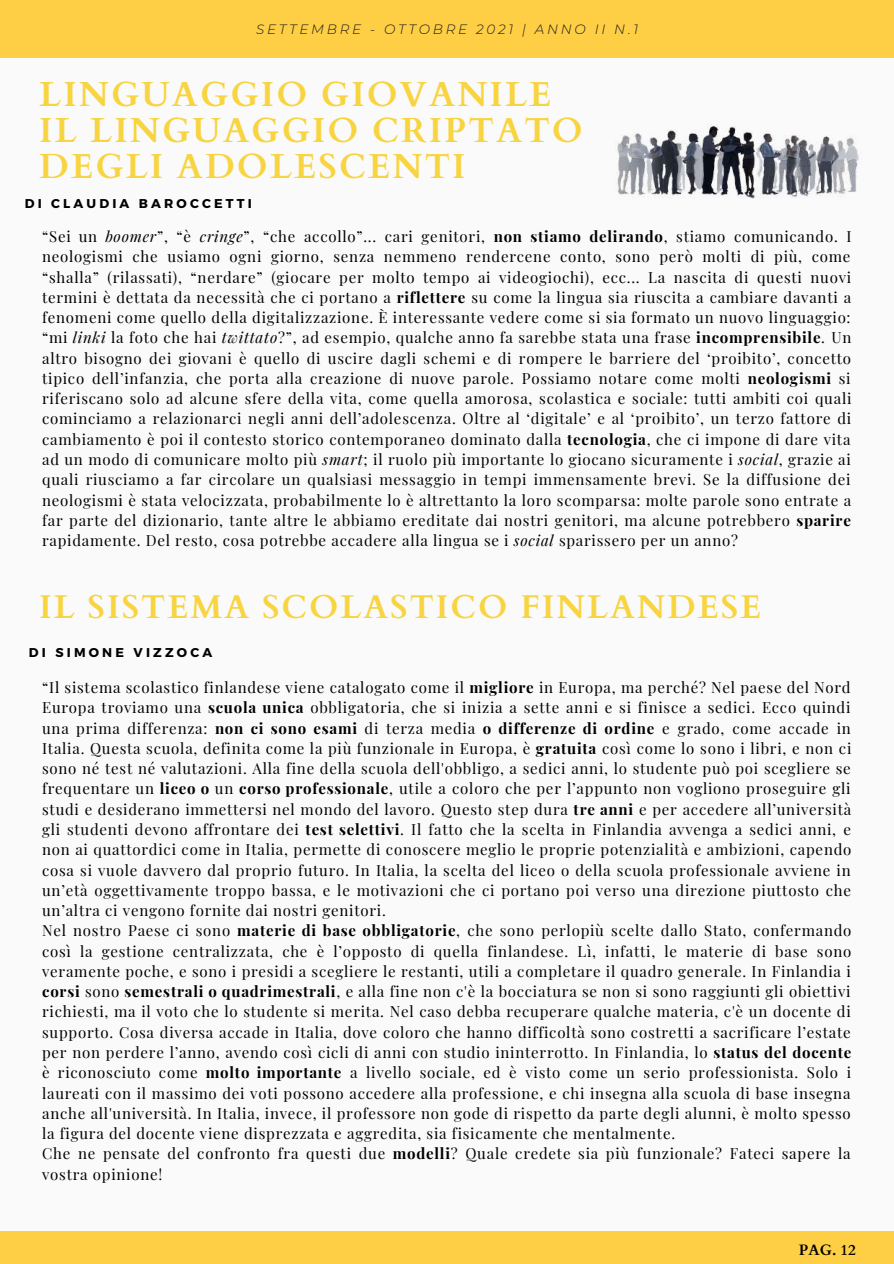
<style>
.page{position:relative;width:894px;height:1264px;background:#fff}
.page>*{position:absolute;margin:0;border:0;box-sizing:border-box;transform-origin:0 0}
.t1{font:700 34.8px/36px "Cardo";letter-spacing:.06em;color:#f8d440}
.t2{font:700 33px "Cardo";letter-spacing:.06em;color:#f8d440}
.t3{font:15px/20.2px "Playfair Display";letter-spacing:.05em;color:#000}
.t4{font:700 15px "Cardo";color:#000}
.t5{font:italic 300 13.5px "Montserrat";letter-spacing:.2em;color:#1e1e1e}
.t6{font:700 12.75px "Montserrat";letter-spacing:.25em;color:#000}
.s1{font-style:italic}
.s2{font-weight:700}
</style>
<div class="page">
<div style="left:0;top:0;width:893px;height:1263px;background:#fafafa"></div>
<div style="left:0;top:1231px;width:893px;height:32px;background:#fecf44"></div>
<img style="left:617px;top:125px;width:242px;height:74px">
<div style="left:0;top:0;width:893px;height:57px;background:#fecf44"></div>
<p class="t5" style="left:256px;top:21px;width:383px">SETTEMBRE - OTTOBRE 2021 | ANNO II N.1</p>
<h1 class="t1" style="left:39px;top:77px;width:545px">LINGUAGGIO GIOVANILE<br>IL LINGUAGGIO CRIPTATO<br>DEGLI ADOLESCENTI</h1>
<p class="t6" style="left:25px;top:195px;width:229px">DI CLAUDIA BAROCCETTI</p>
<p class="t3" style="left:42px;top:225px;width:810px;text-align:justify">“Sei un <span class="s1">boomer</span>”, “è <span class="s1">cringe</span>”, “che accollo”... cari genitori, <span class="s2">non stiamo delirando</span>, stiamo comunicando. I neologismi che usiamo ogni giorno, senza nemmeno rendercene conto, sono però molti di più, come “shalla” (rilassati), “nerdare” (giocare per molto tempo ai videogiochi), ecc... La nascita di questi nuovi termini è dettata da necessità che ci portano a <span class="s2">riflettere</span> su come la lingua sia riuscita a cambiare davanti a fenomeni come quello della digitalizzazione. È interessante vedere come si sia formato un nuovo linguaggio: “mi <span class="s1">linki</span> la foto che hai <span class="s1">twittato</span>?”, ad esempio, qualche anno fa sarebbe stata una frase <span class="s2">incomprensibile</span>. Un altro bisogno dei giovani è quello di uscire dagli schemi e di rompere le barriere del ‘proibito’, concetto tipico dell’infanzia, che porta alla creazione di nuove parole. Possiamo notare come molti <span class="s2">neologismi</span> si riferiscano solo ad alcune sfere della vita, come quella amorosa, scolastica e sociale: tutti ambiti coi quali cominciamo a relazionarci negli anni dell’adolescenza. Oltre al ‘digitale’ e al ‘proibito’, un terzo fattore di cambiamento è poi il contesto storico contemporaneo dominato dalla <span class="s2">tecnologia</span>, che ci impone di dare vita ad un modo di comunicare molto più <span class="s1">smart</span>; il ruolo più importante lo giocano sicuramente i <span class="s1">social</span>, grazie ai quali riusciamo a far circolare un qualsiasi messaggio in tempi immensamente brevi. Se la diffusione dei neologismi è stata velocizzata, probabilmente lo è altrettanto la loro scomparsa: molte parole sono entrate a far parte del dizionario, tante altre le abbiamo ereditate dai nostri genitori, ma alcune potrebbero <span class="s2">sparire </span>rapidamente. Del resto, cosa potrebbe accadere alla lingua se i <span class="s1">social</span> sparissero per un anno?</p>
<h2 class="t2" style="left:39px;top:585px;width:723px">IL SISTEMA SCOLASTICO FINLANDESE</h2>
<p class="t6" style="left:29px;top:644px;width:185px">DI SIMONE VIZZOCA</p>
<p class="t3" style="left:42px;top:676px;width:810px">“Il sistema scolastico finlandese viene catalogato come il <span class="s2">migliore</span> in Europa, ma perché? Nel paese del Nord Europa troviamo una <span class="s2">scuola unica</span> obbligatoria, che si inizia a sette anni e si finisce a sedici. Ecco quindi una prima differenza: <span class="s2">non ci sono esami</span> di terza media <span class="s2">o differenze di ordine</span> e grado, come accade in Italia. Questa scuola, definita come la più funzionale in Europa, è <span class="s2">gratuita</span> così come lo sono i libri, e non ci sono né test né valutazioni. Alla fine della scuola dell'obbligo, a sedici anni, lo studente può poi scegliere se frequentare un <span class="s2">liceo o</span> un <span class="s2">corso professionale</span>, utile a coloro che per l’appunto non vogliono proseguire gli studi e desiderano immettersi nel mondo del lavoro. Questo step dura <span class="s2">tre anni</span> e per accedere all’università gli studenti devono affrontare dei <span class="s2">test selettivi</span>. Il fatto che la scelta in Finlandia avvenga a sedici anni, e non ai quattordici come in Italia, permette di conoscere meglio le proprie potenzialità e ambizioni, capendo cosa si vuole davvero dal proprio futuro. In Italia, la scelta del liceo o della scuola professionale avviene in un’età oggettivamente troppo bassa, e le motivazioni che ci portano poi verso una direzione piuttosto che un’altra ci vengono fornite dai nostri genitori.<br>Nel nostro Paese ci sono <span class="s2">materie di base obbligatorie</span>, che sono perlopiù scelte dallo Stato, confermando così la gestione centralizzata, che è l’opposto di quella finlandese. Lì, infatti, le materie di base sono veramente poche, e sono i presidi a scegliere le restanti, utili a completare il quadro generale. In Finlandia i <span class="s2">corsi</span> sono <span class="s2">semestrali o quadrimestrali</span>, e alla fine non c'è la bocciatura se non si sono raggiunti gli obiettivi richiesti, ma il voto che lo studente si merita. Nel caso debba recuperare qualche materia, c'è un docente di supporto. Cosa diversa accade in Italia, dove coloro che hanno difficoltà sono costretti a sacrificare l’estate per non perdere l’anno, avendo così cicli di anni con studio ininterrotto. In Finlandia, lo <span class="s2">status del docente </span>è riconosciuto come <span class="s2">molto importante</span> a livello sociale, ed è visto come un serio professionista. Solo i laureati con il massimo dei voti possono accedere alla professione, e chi insegna alla scuola di base insegna anche all'università. In Italia, invece, il professore non gode di rispetto da parte degli alunni, è molto spesso la figura del docente viene disprezzata e aggredita, sia fisicamente che mentalmente.<br>Che ne pensate del confronto fra questi due <span class="s2">modelli</span>? Quale credete sia più funzionale? Fateci sapere la vostra opinione!</p>
<p class="t4" style="left:798px;top:1239px;width:58px">PAG. 12</p>
</div>
